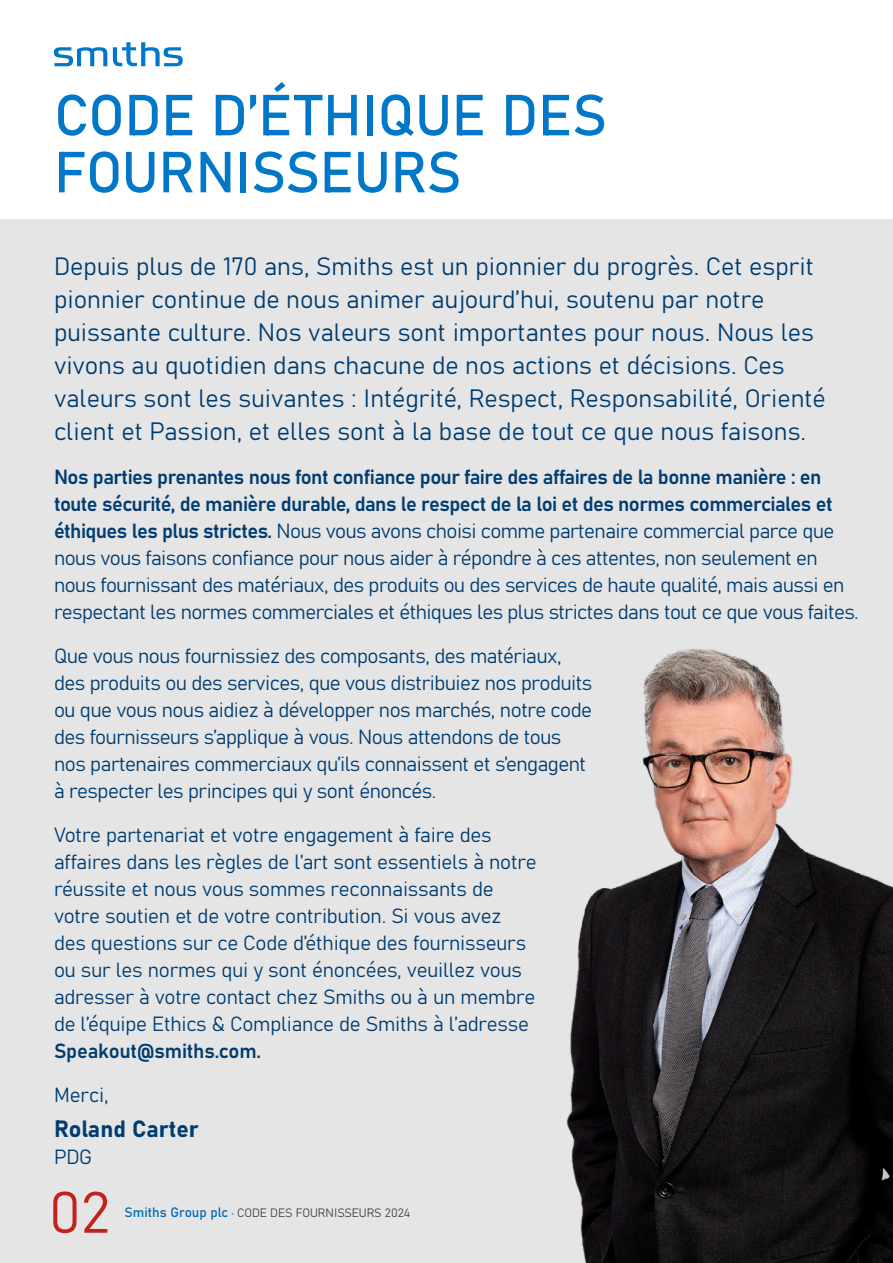
<style>
.page{position:relative;width:893px;height:1263px;background:#fff}
.page>*{position:absolute;margin:0;border:0;box-sizing:border-box;transform-origin:0 0}
.t1{font:57.45px "Bahnschrift";color:#dc241f}
.t2{font:57px/57px "Bahnschrift";letter-spacing:-.005em;color:#0077c8}
.t3{font:24.75px/33px "Bahnschrift";color:#003c71}
.t4{font:23.25px "Bahnschrift";color:#003c71}
.t5{font:20.25px/27px "Bahnschrift";letter-spacing:-.025em;color:#003c71}
.t6{font:12px "Bahnschrift";letter-spacing:-.01em;color:#4a4a49}
.s1{font-size:13.5px;color:#0077c8}
.s2{color:#0077c8}
</style>
<div class="page">
<svg style="left:54px;top:47px;width:53px;height:19px"></svg>
<svg style="left:113px;top:42px;width:70px;height:24px"></svg>
<div style="left:0;top:219px;width:893px;height:1044px;background:#e5e5e5"></div>
<img style="left:567px;top:648px;width:326px;height:615px">
<h2 class="t2" style="left:54px;top:83px;width:555px">CODE D’ÉTHIQUE DES<br>FOURNISSEURS</h2>
<p class="t3" style="left:54px;top:248px;width:773px">Depuis plus de 170 ans, Smiths est un pionnier du progrès. Cet esprit pionnier continue de nous animer aujourd’hui, soutenu par notre puissante culture. Nos valeurs sont importantes pour nous. Nous les vivons au quotidien dans chacune de nos actions et décisions. Ces valeurs sont les suivantes : Intégrité, Respect, Responsabilité, Orienté client et Passion, et elles sont à la base de tout ce que nous faisons.</p>
<p class="t5" style="left:54px;top:462px;width:806px">Nos parties prenantes nous font confiance pour faire des affaires de la bonne manière : en toute sécurité, de manière durable, dans le respect de la loi et des normes commerciales et éthiques les plus strictes. Nous vous avons choisi comme partenaire commercial parce que nous vous faisons confiance pour nous aider à répondre à ces attentes, non seulement en nous fournissant des matériaux, des produits ou des services de haute qualité, mais aussi en respectant les normes commerciales et éthiques les plus strictes dans tout ce que vous faites.</p>
<p class="t5" style="left:54px;top:641px;width:540px">Que vous nous fournissiez des composants, des matériaux, des produits ou des services, que vous distribuiez nos produits ou que vous nous aidiez à développer nos marchés, notre code des fournisseurs s’applique à vous. Nous attendons de tous nos partenaires commerciaux qu’ils connaissent et s’engagent à respecter les principes qui y sont énoncés.</p>
<p class="t5" style="left:54px;top:820px;width:484px">Votre partenariat et votre engagement à faire des affaires dans les règles de l’art sont essentiels à notre réussite et nous vous sommes reconnaissants de votre soutien et de votre contribution. Si vous avez des questions sur ce Code d’éthique des fournisseurs ou sur les normes qui y sont énoncées, veuillez vous adresser à votre contact chez Smiths ou à un membre de l’équipe Ethics &amp; Compliance de Smiths à l’adresse Speakout@smiths.com.</p>
<p class="t5" style="left:54px;top:1080px;width:56px">Merci,</p>
<p class="t4" style="left:54px;top:1111px;width:146px">Roland Carter</p>
<p class="t5" style="left:54px;top:1142px;width:40px">PDG</p>
<h1 class="t1" style="left:49px;top:1169px;width:63px">02</h1>
<p class="t6" style="left:124px;top:1203px;width:287px"><span class="s1">Smiths Group plc</span> <span class="s2">·</span> CODE DES FOURNISSEURS 2024</p>
</div>
